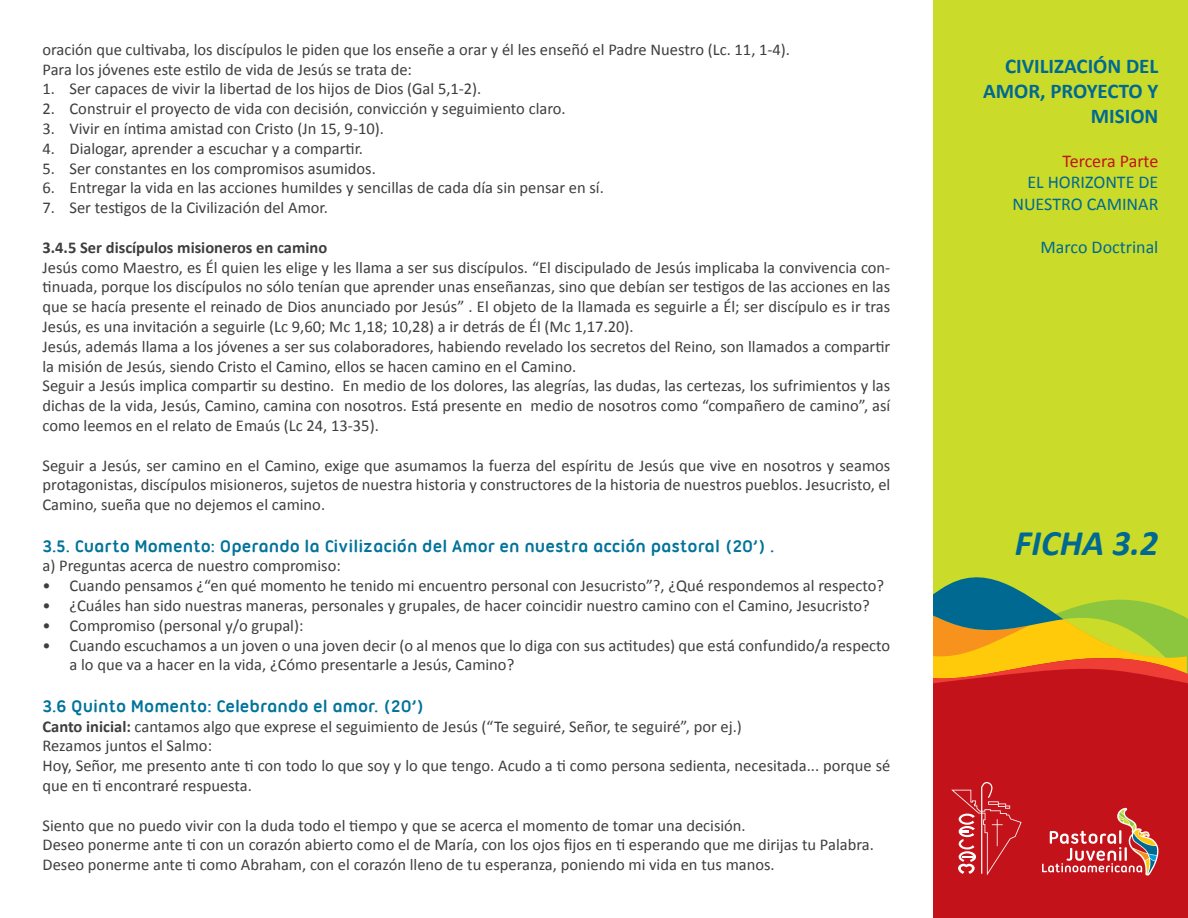
<style>
.page{position:relative;width:1188px;height:918px;background:#fff}
.page>*{position:absolute;margin:0;border:0;box-sizing:border-box;transform-origin:0 0}
.t1{font:italic 700 36px "Calibri";color:#006991}
.t2{font:700 21px/25.2px "Calibri";color:#006991;text-align:right}
.subtitulo_3{font:700 18px "Ubuntu Titling";color:#00739a}
.t3{font:18px/21.6px "Calibri";color:#006991;text-align:right}
.t4{font:18px "Calibri";letter-spacing:-.005em;color:#c4121a}
.texto{font:16.5px/19.8px "Calibri";color:#3e3e3f;text-align:justify}
.texto-2{font:700 16.5px "Calibri";color:#3e3e3f}
.s1{font-weight:700}
</style>
<div class="page">
<div style="left:933px;top:0;width:255px;height:645px;background:#cadb2a"></div>
<div style="left:933px;top:683px;width:255px;height:235px;background:#c4121a"></div>
<svg style="left:933px;top:577px;width:255px;height:106px"></svg>
<svg style="left:951px;top:782px;width:71px;height:93px;background:#cb2f36"></svg>
<svg style="left:1042px;top:808px;width:116px;height:67px;background:#c94445"></svg>
<p class="texto" style="left:43px;top:39px;width:749px">oración que cultivaba, los discípulos le piden que los enseñe a orar y él les enseñó el Padre Nuestro (Lc. 11, 1-4).</p>
<p class="texto" style="left:43px;top:59px;width:371px">Para los jóvenes este estilo de vida de Jesús se trata de:</p>
<p class="texto" style="left:43px;top:78px;width:440px">1. Ser capaces de vivir la libertad de los hijos de Dios (Gal 5,1-2).</p>
<p class="texto" style="left:43px;top:98px;width:525px">2. Construir el proyecto de vida con decisión, convicción y seguimiento claro.</p>
<p class="texto" style="left:43px;top:118px;width:343px">3. Vivir en íntima amistad con Cristo (Jn 15, 9-10).</p>
<p class="texto" style="left:43px;top:138px;width:322px">4. Dialogar, aprender a escuchar y a compartir.</p>
<p class="texto" style="left:43px;top:158px;width:335px">5. Ser constantes en los compromisos asumidos.</p>
<p class="texto" style="left:43px;top:177px;width:563px">6. Entregar la vida en las acciones humildes y sencillas de cada día sin pensar en sí.</p>
<p class="texto" style="left:43px;top:197px;width:287px">7. Ser testigos de la Civilización del Amor.</p>
<p class="texto-2" style="left:43px;top:237px;width:286px">3.4.5 Ser discípulos misioneros en camino</p>
<p class="texto" style="left:43px;top:257px;width:849px">Jesús como Maestro, es Él quien les elige y les llama a ser sus discípulos. “El discipulado de Jesús implicaba la convivencia con&shy;tinuada, porque los discípulos no sólo tenían que aprender unas enseñanzas, sino que debían ser testigos de las acciones en las que se hacía presente el reinado de Dios anunciado por Jesús” . El objeto de la llamada es seguirle a Él; ser discípulo es ir tras Jesús, es una invitación a seguirle (Lc 9,60; Mc 1,18; 10,28) a ir detrás de Él (Mc 1,17.20).</p>
<p class="texto" style="left:43px;top:336px;width:849px">Jesús, además llama a los jóvenes a ser sus colaboradores, habiendo revelado los secretos del Reino, son llamados a compartir la misión de Jesús, siendo Cristo el Camino, ellos se hacen camino en el Camino.</p>
<p class="texto" style="left:43px;top:375px;width:849px">Seguir a Jesús implica compartir su destino. En medio de los dolores, las alegrías, las dudas, las certezas, los sufrimientos y las dichas de la vida, Jesús, Camino, camina con nosotros. Está presente en medio de nosotros como “compañero de camino”, así como leemos en el relato de Emaús (Lc 24, 13-35).</p>
<p class="texto" style="left:43px;top:455px;width:849px">Seguir a Jesús, ser camino en el Camino, exige que asumamos la fuerza del espíritu de Jesús que vive en nosotros y seamos protagonistas, discípulos misioneros, sujetos de nuestra historia y constructores de la historia de nuestros pueblos. Jesucristo, el Camino, sueña que no dejemos el camino.</p>
<p class="subtitulo_3" style="left:43px;top:535px;width:733px">3.5. Cuarto Momento: Operando la Civilización del Amor en nuestra acción pastoral (20’) .</p>
<p class="texto" style="left:43px;top:555px;width:300px">a) Preguntas acerca de nuestro compromiso:</p>
<p class="texto" style="left:43px;top:575px;width:843px">• Cuando pensamos ¿“en qué momento he tenido mi encuentro personal con Jesucristo”?, ¿Qué respondemos al respecto?</p>
<p class="texto" style="left:43px;top:595px;width:829px">• ¿Cuáles han sido nuestras maneras, personales y grupales, de hacer coincidir nuestro camino con el Camino, Jesucristo?</p>
<p class="texto" style="left:43px;top:615px;width:262px">• Compromiso (personal y/o grupal):</p>
<p class="texto" style="left:70px;top:635px;width:822px;text-indent:-27px">• Cuando escuchamos a un joven o una joven decir (o al menos que lo diga con sus actitudes) que está confundido/a respecto a lo que va a hacer en la vida, ¿Cómo presentarle a Jesús, Camino?</p>
<p class="subtitulo_3" style="left:43px;top:696px;width:383px">3.6 Quinto Momento: Celebrando el amor. (20’)</p>
<p class="texto" style="left:43px;top:716px;width:701px"><span class="s1">Canto inicial:</span> cantamos algo que exprese el seguimiento de Jesús (“Te seguiré, Señor, te seguiré”, por ej.)</p>
<p class="texto" style="left:43px;top:735px;width:171px">Rezamos juntos el Salmo:</p>
<p class="texto" style="left:43px;top:755px;width:849px">Hoy, Señor, me presento ante ti con todo lo que soy y lo que tengo. Acudo a ti como persona sedienta, necesitada... porque sé que en ti encontraré respuesta.</p>
<p class="texto" style="left:43px;top:815px;width:705px">Siento que no puedo vivir con la duda todo el tiempo y que se acerca el momento de tomar una decisión.</p>
<p class="texto" style="left:43px;top:834px;width:833px">Deseo ponerme ante ti con un corazón abierto como el de María, con los ojos fijos en ti esperando que me dirijas tu Palabra.</p>
<p class="texto" style="left:43px;top:854px;width:734px">Deseo ponerme ante ti como Abraham, con el corazón lleno de tu esperanza, poniendo mi vida en tus manos.</p>
<p class="t2" style="left:983px;top:52px;width:177px">CIVILIZACIÓN DEL<br>AMOR, PROYECTO Y<br>MISION</p>
<p class="t4" style="left:1063px;top:149px;width:97px">Tercera Parte</p>
<p class="t3" style="left:1012px;top:171px;width:148px">EL HORIZONTE DE<br>NUESTRO CAMINAR</p>
<p class="t3" style="left:1041px;top:235px;width:119px">Marco Doctrinal</p>
<h1 class="t1" style="left:1015px;top:521px;width:145px">FICHA 3.2</h1>
</div>
